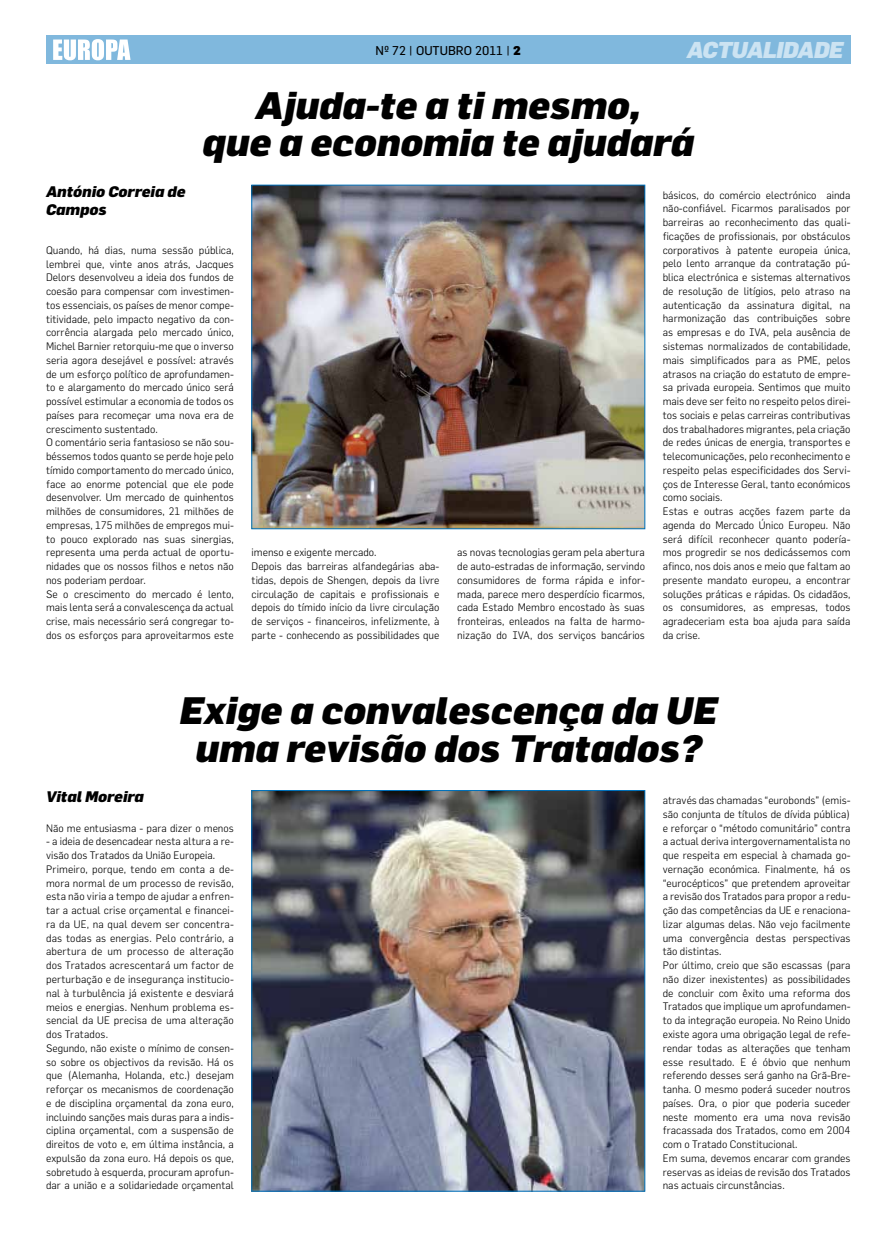
<style>
.page{position:relative;width:886px;height:1241px;background:#fff}
.page>*{position:absolute;margin:0;border:0;box-sizing:border-box;transform-origin:0 0}
.t1{font:italic 900 37.5px/37.5px "Flama";color:#000;text-align:center}
.t2{font:italic 900 22.5px "Flama";letter-spacing:-.03em;color:#cce3f2}
.t3{font:italic 900 15px/18px "Flama";color:#000}
.t4{font:12.5px "Flama";color:#000}
.t5{font:300 10.62px/13.8px "Flama";color:#000}
.s1{font-weight:900}
</style>
<div class="page">
<div style="left:46px;top:36px;width:804px;height:28px;background:#80b8dd"></div>
<svg style="left:53px;top:39px;width:78px;height:21px"></svg>
<img style="left:254px;top:187px;width:389px;height:340px">
<div style="left:252px;top:185px;width:393px;height:344px;border:1px solid #0072bc"></div>
<img style="left:254px;top:792px;width:389px;height:397px">
<div style="left:252px;top:790px;width:393px;height:401px;border:1px solid #0072bc"></div>
<p class="t4" style="left:375px;top:43px;width:147px">Nº 72 | OUTUBRO 2011 | <span class="s1">2</span></p>
<h2 class="t2" style="left:687px;top:36px;width:157px">Actualidade</h2>
<h1 class="t1" style="left:203px;top:85px;width:493px">Ajuda-te a ti mesmo,<br>que a economia te ajudará</h1>
<h3 class="t3" style="left:46px;top:182px;width:141px">António Correia de<br>Campos</h3>
<p class="t5" style="left:46px;top:243px;width:189px">Quando, há dias, numa sessão pública, lembrei que, vinte anos atrás, Jacques Delors desenvolveu a ideia dos fundos de coesão para compensar com investimen&shy;tos essenciais, os países de menor compe&shy;titividade, pelo impacto negativo da con&shy;corrência alargada pelo mercado único, Michel Barnier retorquiu-me que o inverso seria agora desejável e possível: através de um esforço político de aprofundamen&shy;to e alargamento do mercado único será possível estimular a economia de todos os países para recomeçar uma nova era de crescimento sustentado.<br>O comentário seria fantasioso se não sou&shy;béssemos todos quanto se perde hoje pelo tímido comportamento do mercado único, face ao enorme potencial que ele pode desenvolver. Um mercado de quinhentos milhões de consumidores, 21 milhões de empresas, 175 milhões de empregos mui&shy;to pouco explorado nas suas sinergias, representa uma perda actual de oportu&shy;nidades que os nossos filhos e netos não nos poderiam perdoar.<br>Se o crescimento do mercado é lento, mais lenta será a convalescença da actual crise, mais necessário será congregar to&shy;dos os esforços para aproveitarmos este</p>
<p class="t5" style="left:252px;top:545px;width:189px">imenso e exigente mercado.<br>Depois das barreiras alfandegárias aba&shy;tidas, depois de Shengen, depois da livre circulação de capitais e profissionais e depois do tímido início da livre circulação de serviços - financeiros, infelizmente, à parte - conhecendo as possibilidades que</p>
<p class="t5" style="left:457px;top:545px;width:189px;text-align:justify">as novas tecnologias geram pela abertura de auto-estradas de informação, servindo consumidores de forma rápida e infor&shy;mada, parece mero desperdício ficarmos, cada Estado Membro encostado às suas fronteiras, enleados na falta de harmo&shy;nização do IVA, dos serviços bancários</p>
<p class="t5" style="left:663px;top:188px;width:189px">básicos, do comércio electrónico ainda não-confiável. Ficarmos paralisados por barreiras ao reconhecimento das quali&shy;ficações de profissionais, por obstáculos corporativos à patente europeia única, pelo lento arranque da contratação pú&shy;blica electrónica e sistemas alternativos de resolução de litígios, pelo atraso na autenticação da assinatura digital, na harmonização das contribuições sobre as empresas e do IVA, pela ausência de sistemas normalizados de contabilidade, mais simplificados para as PME, pelos atrasos na criação do estatuto de empre&shy;sa privada europeia. Sentimos que muito mais deve ser feito no respeito pelos direi&shy;tos sociais e pelas carreiras contributivas dos trabalhadores migrantes, pela criação de redes únicas de energia, transportes e telecomunicações, pelo reconhecimento e respeito pelas especificidades dos Servi&shy;ços de Interesse Geral, tanto económicos como sociais.<br>Estas e outras acções fazem parte da agenda do Mercado Único Europeu. Não será difícil reconhecer quanto podería&shy;mos progredir se nos dedicássemos com afinco, nos dois anos e meio que faltam ao presente mandato europeu, a encontrar soluções práticas e rápidas. Os cidadãos, os consumidores, as empresas, todos agradeceriam esta boa ajuda para saída da crise.</p>
<h1 class="t1" style="left:179px;top:690px;width:539px">Exige a convalescença da UE uma revisão dos Tratados?</h1>
<h3 class="t3" style="left:46px;top:787px;width:99px">Vital Moreira</h3>
<p class="t5" style="left:46px;top:820px;width:189px">Não me entusiasma - para dizer o menos</p>
<p class="t5" style="left:46px;top:834px;width:189px">- a ideia de desencadear nesta altura a re&shy;visão dos Tratados da União Europeia.<br>Primeiro, porque, tendo em conta a de&shy;mora normal de um processo de revisão, esta não viria a tempo de ajudar a enfren&shy;tar a actual crise orçamental e financei&shy;ra da UE, na qual devem ser concentra&shy;das todas as energias. Pelo contrário, a abertura de um processo de alteração dos Tratados acrescentará um factor de perturbação e de insegurança institucio&shy;nal à turbulência já existente e desviará meios e energias. Nenhum problema es&shy;sencial da UE precisa de uma alteração dos Tratados.<br>Segundo, não existe o mínimo de consen&shy;so sobre os objectivos da revisão. Há os que (Alemanha, Holanda, etc.) desejam reforçar os mecanismos de coordenação e de disciplina orçamental da zona euro, incluindo sanções mais duras para a indis&shy;ciplina orçamental, com a suspensão de direitos de voto e, em última instância, a expulsão da zona euro. Há depois os que, sobretudo à esquerda, procuram aprofun&shy;dar a união e a solidariedade orçamental</p>
<p class="t5" style="left:663px;top:793px;width:189px">através das chamadas “eurobonds” (emis&shy;são conjunta de títulos de dívida pública) e reforçar o “método comunitário” contra a actual deriva intergovernamentalista no que respeita em especial à chamada go&shy;vernação económica. Finalmente, há os “eurocépticos” que pretendem aproveitar a revisão dos Tratados para propor a redu&shy;ção das competências da UE e renaciona&shy;lizar algumas delas. Não vejo facilmente uma convergência destas perspectivas tão distintas.<br>Por último, creio que são escassas (para não dizer inexistentes) as possibilidades de concluir com êxito uma reforma dos Tratados que implique um aprofundamen&shy;to da integração europeia. No Reino Unido existe agora uma obrigação legal de refe&shy;rendar todas as alterações que tenham esse resultado. E é óbvio que nenhum referendo desses será ganho na Grã-Bre&shy;tanha. O mesmo poderá suceder noutros países. Ora, o pior que poderia suceder neste momento era uma nova revisão fracassada dos Tratados, como em 2004 com o Tratado Constitucional.<br>Em suma, devemos encarar com grandes reservas as ideias de revisão dos Tratados nas actuais circunstâncias.</p>
</div>
